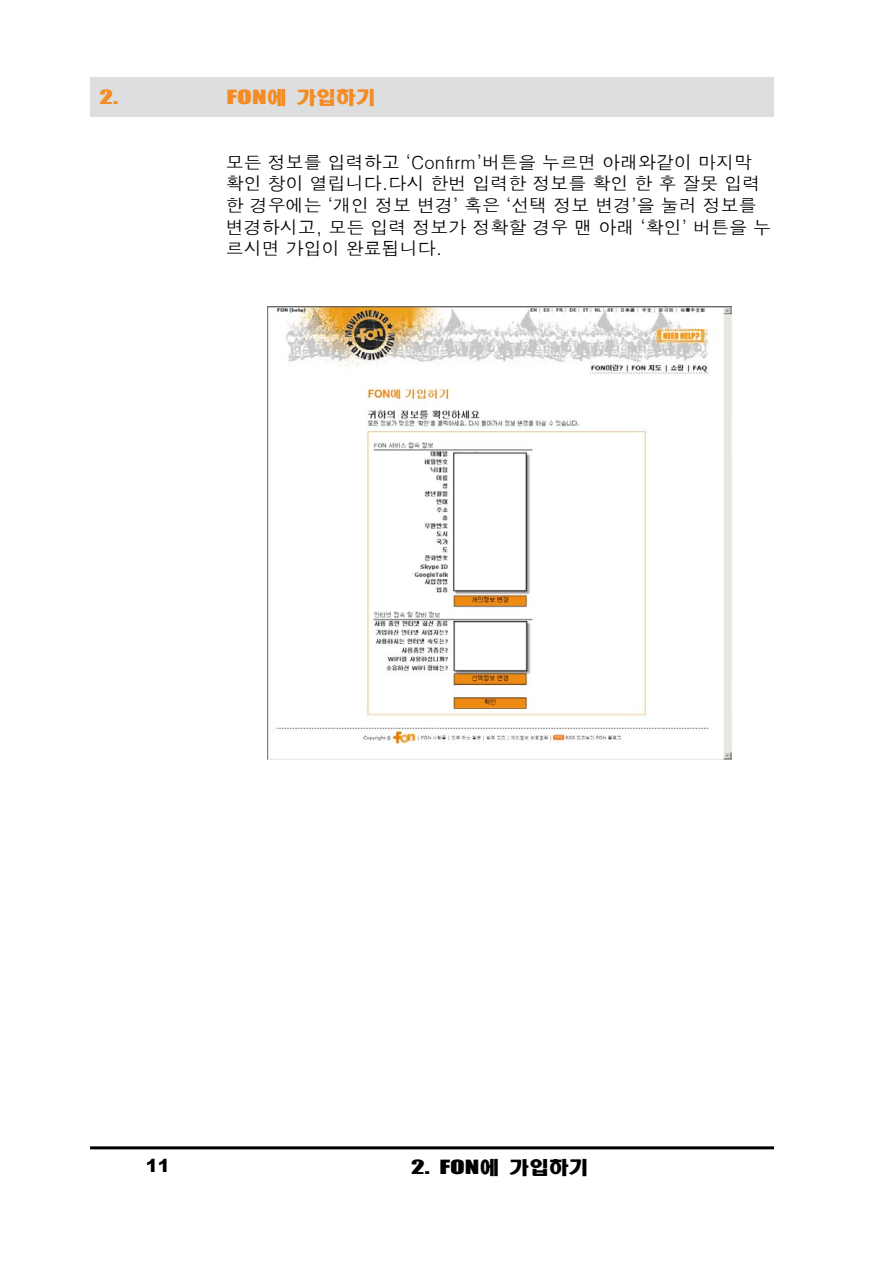
<style>
.page{position:relative;width:893px;height:1263px;background:#fff}
.page>*{position:absolute;margin:0;border:0;box-sizing:border-box;transform-origin:0 0}
.t1{font:18px/21.6px "Dotum";color:#000}
.t2{font:18px "Impact";color:#000;scale:1.5 1}
.t3{font:18px "Headline R HM";color:#f58b22;scale:1.1 1}
.t4{font:900 18px "Arial";color:#000}
.t5{font:18px "Impact";color:#f58b22;scale:1.5 1}
.s1{font-family:"Impact"}
.s2{font-family:"Headline R HM"}
</style>
<div class="page">
<div style="left:90px;top:77px;width:684px;height:40px;background:#dddedf"></div>
<hr style="left:90px;top:1146px;width:684px;height:3px;background:#000">
<img style="left:268px;top:306px;width:464px;height:453px">
<p class="t5" style="left:99px;top:83px;width:14px">2.</p>
<p class="t3" style="left:227px;top:89px;width:137px"><span class="s1">FON</span>에 가입하기</p>
<p class="t1" style="left:226px;top:152px;width:547px">모든 정보를 입력하고 ‘Confirm’버튼을 누르면 아래와같이 마지막 확인 창이 열립니다.다시 한번 입력한 정보를 확인 한 후 잘못 입력 한 경우에는 ‘개인 정보 변경’ 혹은 ‘선택 정보 변경’을 눌러 정보를 변경하시고, 모든 입력 정보가 정확할 경우 맨 아래 ‘확인’ 버튼을 누 르시면 가입이 완료됩니다.</p>
<p class="t4" style="left:146px;top:1152px;width:26px">11</p>
<p class="t2" style="left:411px;top:1152px;width:120px">2. FON<span class="s2">에 가입하기</span></p>
</div>
